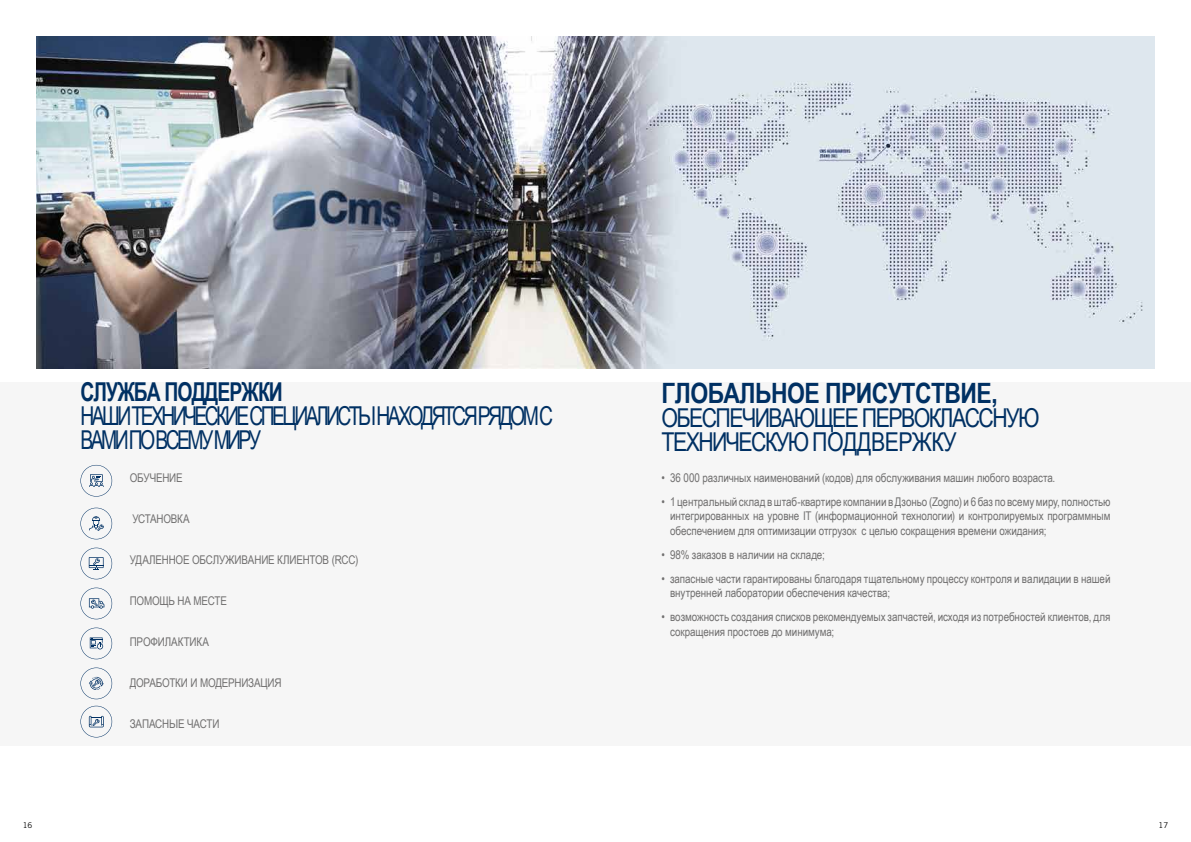
<style>
.page{position:relative;width:1191px;height:842px;background:#fff}
.page>*{position:absolute;margin:0;border:0;box-sizing:border-box;transform-origin:0 0}
.t1{font:700 28px "Arial Narrow";letter-spacing:-.02em;color:#003063}
.t2{font:26px/24px "Arial Narrow";letter-spacing:-.11em;color:#003063;scale:.91 1}
.t3{font:26px/24px "Arial Narrow";letter-spacing:-.06em;color:#003063}
.t4{font:700 26px "Arial Narrow";letter-spacing:-.04em;color:#003063;scale:.91 1}
.t5{font:12px/14.4px "Arial Narrow";letter-spacing:-.005em;color:#706f6f}
.t6{font:8px "Trade Gothic LT Std";color:#000}
</style>
<div class="page">
<div style="left:0;top:382px;width:1191px;height:364px;background:#f6f6f6"></div>
<svg style="left:80px;top:465px;width:32px;height:32px"></svg>
<svg style="left:80px;top:628px;width:32px;height:31px"></svg>
<svg style="left:80px;top:706px;width:32px;height:31px"></svg>
<svg style="left:80px;top:508px;width:32px;height:31px"></svg>
<svg style="left:80px;top:588px;width:32px;height:31px"></svg>
<svg style="left:80px;top:668px;width:32px;height:31px"></svg>
<svg style="left:80px;top:548px;width:32px;height:31px"></svg>
<img style="left:36px;top:36px;width:1119px;height:333px">
<h2 class="t4" style="left:80px;top:372px;width:224px">СЛУЖБА ПОДДЕРЖКИ</h2>
<h2 class="t2" style="left:80px;top:403px;width:521px">НАШИ ТЕХНИЧЕСКИЕ СПЕЦИАЛИСТЫ НАХОДЯТСЯ РЯДОМ С<br>ВАМИ ПО ВСЕМУ МИРУ</h2>
<p class="t5" style="left:130px;top:470px;width:54px">ОБУЧЕНИЕ</p>
<p class="t5" style="left:132px;top:511px;width:59px">УСТАНОВКА</p>
<p class="t5" style="left:130px;top:552px;width:230px">УДАЛЕННОЕ ОБСЛУЖИВАНИЕ КЛИЕНТОВ (RCC)</p>
<p class="t5" style="left:130px;top:593px;width:99px">ПОМОЩЬ НА МЕСТЕ</p>
<p class="t5" style="left:130px;top:634px;width:81px">ПРОФИЛАКТИКА</p>
<p class="t5" style="left:130px;top:675px;width:153px">ДОРАБОТКИ И МОДЕРНИЗАЦИЯ</p>
<p class="t5" style="left:130px;top:716px;width:91px">ЗАПАСНЫЕ ЧАСТИ</p>
<h1 class="t1" style="left:661px;top:372px;width:338px">ГЛОБАЛЬНОЕ ПРИСУТСТВИЕ,</h1>
<h2 class="t3" style="left:661px;top:405px;width:380px">ОБЕСПЕЧИВАЮЩЕЕ ПЕРВОКЛАССНУЮ<br>ТЕХНИЧЕСКУЮ ПОДДВЕРЖКУ</h2>
<p class="t5" style="left:661px;top:470px;width:395px">• 36 000 различных наименований (кодов) для обслуживания машин любого возраста.</p>
<p class="t5" style="left:670px;top:494px;width:442px;text-align:justify;text-indent:-9px">• 1 центральный склад в штаб-квартире компании в Дзоньо (Zogno) и 6 баз по всему миру, полностью интегрированных на уровне IT (информационной технологии) и контролируемых программным обеспечением для оптимизации отгрузок с целью сокращения времени ожидания;</p>
<p class="t5" style="left:661px;top:547px;width:165px">• 98% заказов в наличии на складе;</p>
<p class="t5" style="left:670px;top:571px;width:442px;text-indent:-9px">• запасные части гарантированы благодаря тщательному процессу контроля и валидации в нашей внутренней лаборатории обеспечения качества;</p>
<p class="t5" style="left:670px;top:609px;width:442px;text-indent:-9px">• возможность создания списков рекомендуемых запчастей, исходя из потребностей клиентов, для сокращения простоев до минимума;</p>
<p class="t6" style="left:23px;top:820px;width:11px">16</p>
<p class="t6" style="left:1158px;top:820px;width:11px">17</p>
</div>
